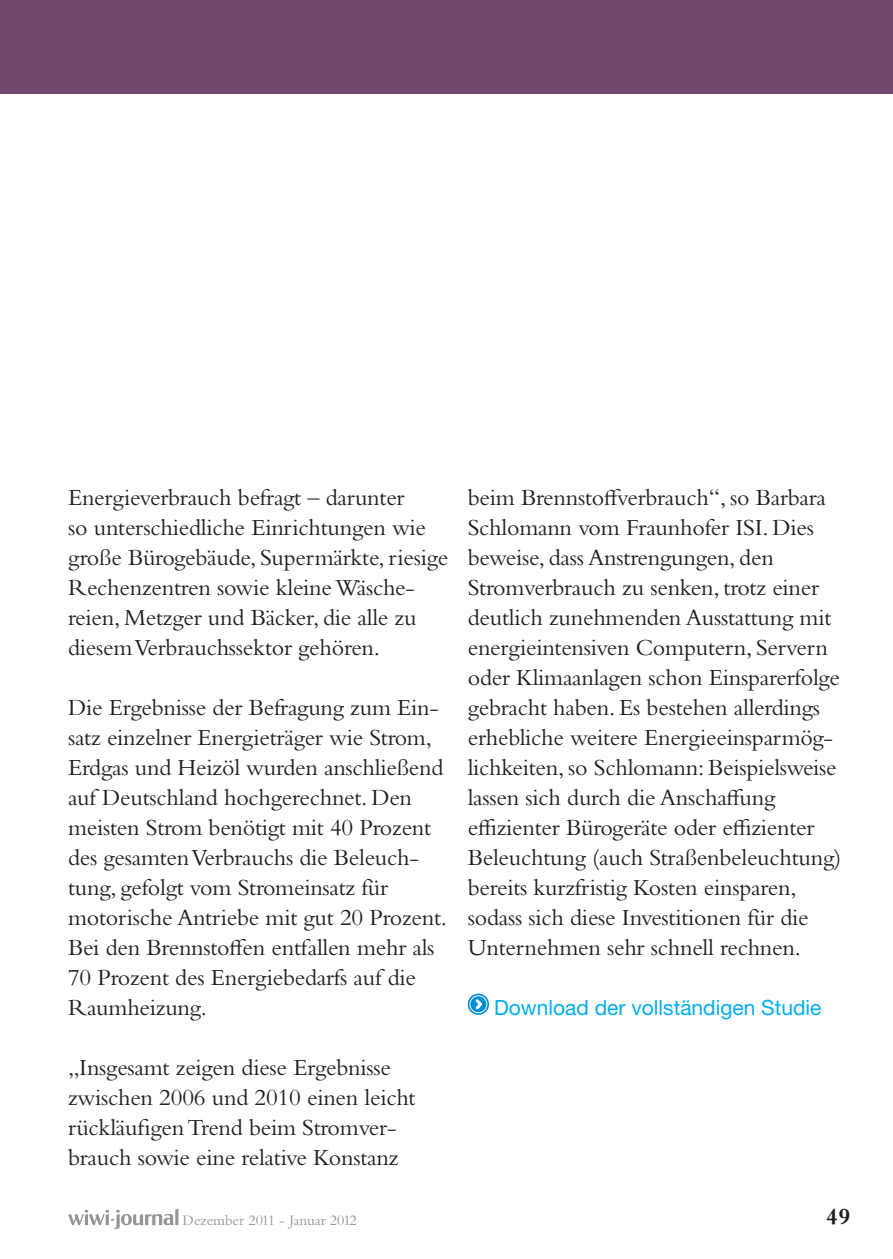
<style>
.page{position:relative;width:893px;height:1259px;background:#fff}
.page>*{position:absolute;margin:0;border:0;box-sizing:border-box;transform-origin:0 0}
.t1{font:24px/30px "Bembo Std";letter-spacing:-.01em;color:#231f20}
.t2{font:700 24px "Bembo Std";color:#231f20}
.t3{font:21px "Helvetica Neue LT Std";color:#00aeef}
.t4{font:15px "Bembo Std";color:#939598}
</style>
<div class="page">
<div style="left:0;top:0;width:893px;height:94px;background:#72476d"></div>
<svg style="left:468px;top:993px;width:21px;height:22px"></svg>
<div style="left:469px;top:995px;width:18px;height:18px;border:1px solid #fff;border-radius:50%"></div>
<svg style="left:473px;top:996px;width:12px;height:16px"></svg>
<svg style="left:68px;top:1208px;width:110px;height:21px"></svg>
<p class="t1" style="left:68px;top:482px;width:382px">Energieverbrauch befragt – darunter<br>so unterschiedliche Einrichtungen wie große Bürogebäude, Supermärkte, riesige Rechenzentren sowie kleine Wäsche&shy;reien, Metzger und Bäcker, die alle zu diesem Verbrauchssektor gehören.</p>
<p class="t1" style="left:68px;top:692px;width:381px">Die Ergebnisse der Befragung zum Ein&shy;satz einzelner Energieträger wie Strom, Erdgas und Heizöl wurden anschließend auf Deutschland hochgerechnet. Den meisten Strom benötigt mit 40 Prozent des gesamten Verbrauchs die Beleuch&shy;tung, gefolgt vom Stromeinsatz für motorische Antriebe mit gut 20 Prozent.<br>Bei den Brennstoffen entfallen mehr als 70 Prozent des Energiebedarfs auf die Raumheizung.</p>
<p class="t1" style="left:68px;top:1052px;width:349px">„Insgesamt zeigen diese Ergebnisse zwischen 2006 und 2010 einen leicht rückläufigen Trend beim Stromver&shy;brauch sowie eine relative Konstanz</p>
<p class="t1" style="left:468px;top:482px;width:375px">beim Brennstoffverbrauch“, so Barbara Schlomann vom Fraunhofer ISI. Dies beweise, dass Anstrengungen, den Stromverbrauch zu senken, trotz einer deutlich zunehmenden Ausstattung mit energieintensiven Computern, Servern oder Klimaanlagen schon Einsparerfolge gebracht haben. Es bestehen allerdings erhebliche weitere Energieeinsparmög&shy;lichkeiten, so Schlomann: Beispielsweise lassen sich durch die Anschaffung effizienter Bürogeräte oder effizienter Beleuchtung (auch Straßenbeleuchtung) bereits kurzfristig Kosten einsparen, sodass sich diese Investitionen für die Unternehmen sehr schnell rechnen.</p>
<p class="t3" style="left:494px;top:995px;width:329px">Download der vollständigen Studie</p>
<p class="t4" style="left:183px;top:1211px;width:176px">Dezember 2011 - Januar 2012</p>
<p class="t2" style="left:826px;top:1203px;width:26px">49</p>
</div>
